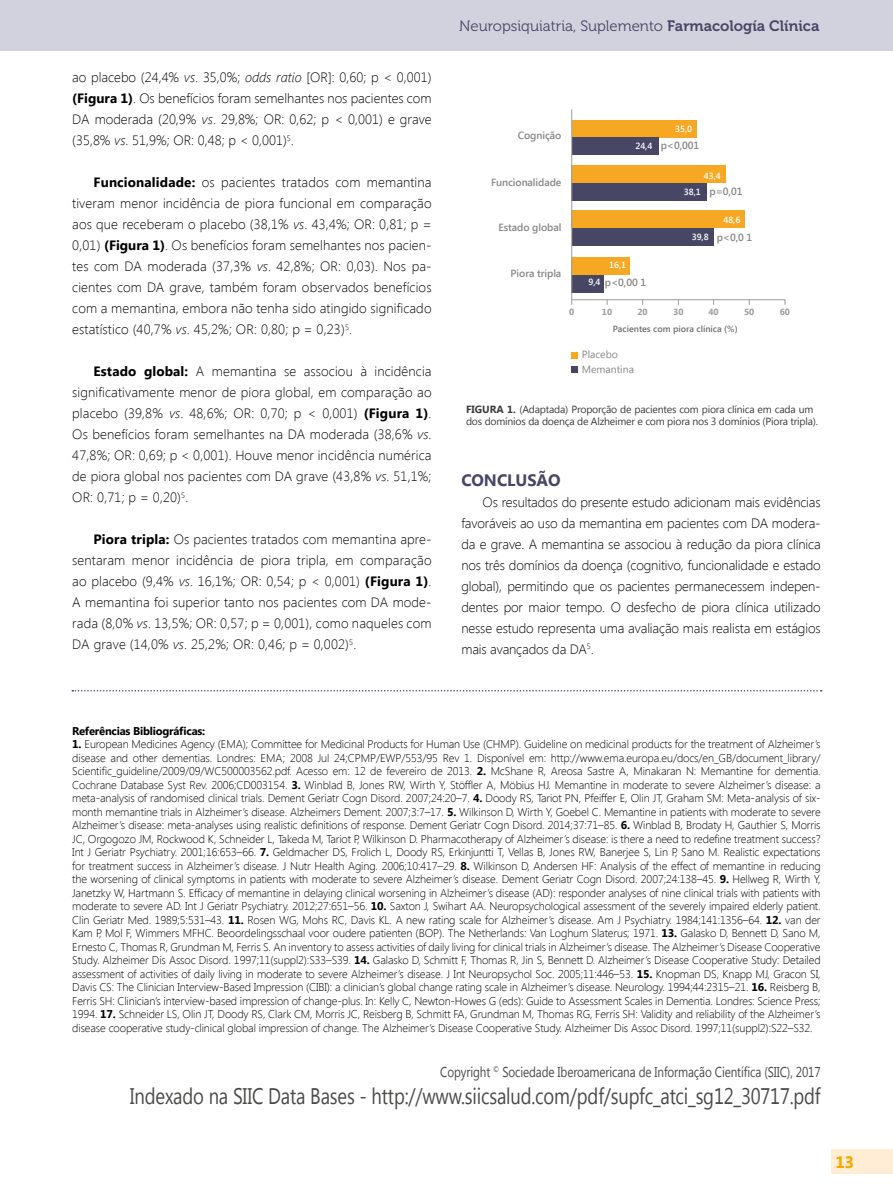
<style>
.page{position:relative;width:893px;height:1191px;background:#fff}
.page>*{position:absolute;margin:0;border:0;box-sizing:border-box;transform-origin:0 0}
.t1{font:22.5px "Segoe UI";letter-spacing:-.01em;color:#4a4a49;scale:.82 1}
.t2{font:700 16.5px "Segoe UI";color:#484665}
.t3{font:700 16.5px "Segoe UI";color:#f7a600}
.t4{font:15px "Museo 300";color:#484665}
.t5{font:14.25px "Segoe UI";letter-spacing:-.01em;color:#4a4a49;scale:.82 1}
.t6{font:300 13.5px/21px "Segoe UI";letter-spacing:.01em;color:#000;text-align:justify}
.t7{font:300 11.25px/13.5px "Segoe UI";letter-spacing:-.01em;color:#000;text-align:justify}
.t8{font:700 11.25px "Segoe UI";letter-spacing:-.02em;color:#000}
.t9{font:10.35px/12.5px "Segoe UI";letter-spacing:-.02em;color:#3c3c3b}
.t10{font:600 10.35px "Segoe UI";letter-spacing:-.01em;color:#878787}
.t11{font:10.35px/14.7px "Segoe UI";color:#878787}
.t12{font:600 8.85px "Segoe UI";color:#fff}
.t13{font:600 8.85px "Segoe UI";color:#706f6f}
.t14{font:700 8.85px "Segoe UI";color:#9d9d9c}
.s1{font-style:italic}
.s2{font-weight:700}
.s3{font-family:"Museo 700"}
</style>
<div class="page">
<div style="left:0;top:0;width:893px;height:51px;background:#d2d2df"></div>
<div style="left:831px;top:1149px;width:62px;height:24px;background:#ffeed5"></div>
<div style="left:572px;top:120px;width:124px;height:17px;background:#f7a823"></div>
<div style="left:572px;top:137px;width:86px;height:18px;background:#484665"></div>
<div style="left:572px;top:165px;width:154px;height:18px;background:#f7a823"></div>
<div style="left:572px;top:183px;width:135px;height:18px;background:#484665"></div>
<div style="left:572px;top:210px;width:173px;height:18px;background:#f7a823"></div>
<div style="left:572px;top:228px;width:142px;height:17px;background:#484665"></div>
<div style="left:572px;top:257px;width:58px;height:18px;background:#f7a823"></div>
<div style="left:572px;top:275px;width:32px;height:17px;background:#484665"></div>
<svg style="left:572px;top:352px;width:6px;height:6px"></svg>
<svg style="left:572px;top:367px;width:6px;height:6px"></svg>
<hr style="left:571px;top:109px;width:1px;height:196px;background:#9d9d9c">
<svg style="left:571px;top:299px;width:215px;height:6px"></svg>
<svg style="left:72px;top:690px;width:750px;height:1px"></svg>
<p class="t6" style="left:72px;top:66px;width:361px">ao placebo (24,4% <span class="s1">vs</span>. 35,0%; <span class="s1">odds ratio</span> [OR]: 0,60; p &lt; 0,001) <span class="s2">(Figura 1)</span>. Os benefícios foram semelhantes nos pacientes com DA moderada (20,9% <span class="s1">vs</span>. 29,8%; OR: 0,62; p &lt; 0,001) e grave (35,8% <span class="s1">vs</span>. 51,9%; OR: 0,48; p &lt; 0,001)<sup>5</sup>.</p>
<p class="t6" style="left:72px;top:171px;width:361px;text-indent:21px"><span class="s2">Funcionalidade:</span> os pacientes tratados com memantina tiveram menor incidência de piora funcional em comparação aos que receberam o placebo (38,1% <span class="s1">vs</span>. 43,4%; OR: 0,81; p = 0,01) <span class="s2">(Figura 1)</span>. Os benefícios foram semelhantes nos pacien&shy;tes com DA moderada (37,3% <span class="s1">vs</span>. 42,8%; OR: 0,03). Nos pa&shy;cientes com DA grave, também foram observados benefícios com a memantina, embora não tenha sido atingido significado estatístico (40,7% <span class="s1">vs</span>. 45,2%; OR: 0,80; p = 0,23)<sup>5</sup>.</p>
<p class="t6" style="left:72px;top:360px;width:361px;text-indent:21px"><span class="s2">Estado global:</span> A memantina se associou à incidência significativamente menor de piora global, em comparação ao placebo (39,8% <span class="s1">vs</span>. 48,6%; OR: 0,70; p &lt; 0,001) <span class="s2">(Figura 1)</span>.<br>Os benefícios foram semelhantes na DA moderada (38,6% <span class="s1">vs</span>.<br>47,8%; OR: 0,69; p &lt; 0,001). Houve menor incidência numérica de piora global nos pacientes com DA grave (43,8% <span class="s1">vs</span>. 51,1%; OR: 0,71; p = 0,20)<sup>5</sup>.</p>
<p class="t6" style="left:72px;top:528px;width:361px;text-indent:21px"><span class="s2">Piora tripla:</span> Os pacientes tratados com memantina apre&shy;sentaram menor incidência de piora tripla, em comparação ao placebo (9,4% <span class="s1">vs</span>. 16,1%; OR: 0,54; p &lt; 0,001) <span class="s2">(Figura 1)</span>.<br>A memantina foi superior tanto nos pacientes com DA mode&shy;rada (8,0% <span class="s1">vs</span>. 13,5%; OR: 0,57; p = 0,001), como naqueles com DA grave (14,0% <span class="s1">vs</span>. 25,2%; OR: 0,46; p = 0,002)<sup>5</sup>.</p>
<h3 class="t4" style="left:459px;top:18px;width:362px">Neuropsiquiatria, Suplemento <span class="s3">Farmacología Clínica</span></h3>
<p class="t10" style="left:518px;top:128px;width:45px">Cognição</p>
<p class="t10" style="left:491px;top:175px;width:72px">Funcionalidade</p>
<p class="t10" style="left:499px;top:220px;width:64px">Estado global</p>
<p class="t10" style="left:511px;top:266px;width:52px">Piora tripla</p>
<p class="t12" style="left:635px;top:140px;width:19px">24,4</p>
<p class="t12" style="left:609px;top:259px;width:19px">16,1</p>
<p class="t10" style="left:605px;top:275px;width:43px">p&lt;0,00 1</p>
<p class="t12" style="left:588px;top:276px;width:14px">9,4</p>
<p class="t12" style="left:675px;top:123px;width:19px">35,0</p>
<p class="t10" style="left:661px;top:138px;width:40px">p&lt;0,001</p>
<p class="t12" style="left:704px;top:169px;width:19px">43,4</p>
<p class="t10" style="left:710px;top:184px;width:34px">p=0,01</p>
<p class="t10" style="left:717px;top:230px;width:37px">p&lt;0,0 1</p>
<p class="t12" style="left:684px;top:186px;width:19px">38,1</p>
<p class="t12" style="left:692px;top:231px;width:19px">39,8</p>
<p class="t12" style="left:723px;top:214px;width:19px">48,6</p>
<p class="t14" style="left:569px;top:306px;width:7px">0</p>
<p class="t14" style="left:602px;top:306px;width:12px">10</p>
<p class="t14" style="left:637px;top:306px;width:12px">20</p>
<p class="t14" style="left:673px;top:306px;width:12px">30</p>
<p class="t14" style="left:708px;top:306px;width:12px">40</p>
<p class="t14" style="left:744px;top:306px;width:12px">50</p>
<p class="t14" style="left:780px;top:306px;width:12px">60</p>
<p class="t13" style="left:613px;top:323px;width:127px">Pacientes com piora clínica (%)</p>
<p class="t11" style="left:582px;top:347px;width:54px">Placebo<br>Memantina</p>
<p class="t9" style="left:466px;top:402px;width:353px"><span class="s2">FIGURA 1.</span> (Adaptada) Proporção de pacientes com piora clínica em cada um dos domínios da doença de Alzheimer e com piora nos 3 domínios (Piora tripla).</p>
<h2 class="t2" style="left:461px;top:468px;width:101px">CONCLUSÃO</h2>
<p class="t6" style="left:461px;top:491px;width:361px;text-indent:21px">Os resultados do presente estudo adicionam mais evidências favoráveis ao uso da memantina em pacientes com DA modera&shy;da e grave. A memantina se associou à redução da piora clínica nos três domínios da doença (cognitivo, funcionalidade e estado global), permitindo que os pacientes permanecessem indepen&shy;dentes por maior tempo. O desfecho de piora clínica utilizado nesse estudo representa uma avaliação mais realista em estágios mais avançados da DA<sup>5</sup>.</p>
<p class="t8" style="left:72px;top:722px;width:135px">Referências Bibliográficas:</p>
<p class="t7" style="left:72px;top:737px;width:750px"><span class="s2">1.</span> European Medicines Agency (EMA); Committee for Medicinal Products for Human Use (CHMP). Guideline on medicinal products for the treatment of Alzheimer’s disease and other dementias. Londres: EMA; 2008 Jul 24;CPMP/EWP/553/95 Rev 1. Disponível em: http://www.ema.europa.eu/docs/en_GB/document_library/ Scientific_guideline/2009/09/WC500003562.pdf. Acesso em: 12 de fevereiro de 2013. <span class="s2">2.</span> McShane R, Areosa Sastre A, Minakaran N: Memantine for dementia.<br>Cochrane Database Syst Rev. 2006;CD003154. <span class="s2">3.</span> Winblad B, Jones RW, Wirth Y, Stöffler A, Möbius HJ. Memantine in moderate to severe Alzheimer’s disease: a meta-analysis of randomised clinical trials. Dement Geriatr Cogn Disord. 2007;24:20–7. <span class="s2">4.</span> Doody RS, Tariot PN, Pfeiffer E, Olin JT, Graham SM: Meta-analysis of six&shy;month memantine trials in Alzheimer’s disease. Alzheimers Dement. 2007;3:7–17. <span class="s2">5.</span> Wilkinson D, Wirth Y, Goebel C. Memantine in patients with moderate to severe Alzheimer’s disease: meta-analyses using realistic definitions of response. Dement Geriatr Cogn Disord. 2014;37:71–85. <span class="s2">6.</span> Winblad B, Brodaty H, Gauthier S, Morris JC, Orgogozo JM, Rockwood K, Schneider L, Takeda M, Tariot P, Wilkinson D. Pharmacotherapy of Alzheimer’s disease: is there a need to redefine treatment success?<br>Int J Geriatr Psychiatry. 2001;16:653–66. <span class="s2">7.</span> Geldmacher DS, Frolich L, Doody RS, Erkinjuntti T, Vellas B, Jones RW, Banerjee S, Lin P, Sano M. Realistic expectations for treatment success in Alzheimer’s disease. J Nutr Health Aging. 2006;10:417–29. <span class="s2">8.</span> Wilkinson D, Andersen HF: Analysis of the effect of memantine in reducing the worsening of clinical symptoms in patients with moderate to severe Alzheimer’s disease. Dement Geriatr Cogn Disord. 2007;24:138–45. <span class="s2">9.</span> Hellweg R, Wirth Y, Janetzky W, Hartmann S. Efficacy of memantine in delaying clinical worsening in Alzheimer’s disease (AD): responder analyses of nine clinical trials with patients with moderate to severe AD. Int J Geriatr Psychiatry. 2012;27:651–56. <span class="s2">10.</span> Saxton J, Swihart AA. Neuropsychological assessment of the severely impaired elderly patient.<br>Clin Geriatr Med. 1989;5:531–43. <span class="s2">11.</span> Rosen WG, Mohs RC, Davis KL. A new rating scale for Alzheimer’s disease. Am J Psychiatry. 1984;141:1356–64. <span class="s2">12.</span> van der Kam P, Mol F, Wimmers MFHC. Beoordelingsschaal voor oudere patienten (BOP). The Netherlands: Van Loghum Slaterus; 1971. <span class="s2">13.</span> Galasko D, Bennett D, Sano M, Ernesto C, Thomas R, Grundman M, Ferris S. An inventory to assess activities of daily living for clinical trials in Alzheimer’s disease. The Alzheimer’s Disease Cooperative Study. Alzheimer Dis Assoc Disord. 1997;11(suppl2):S33–S39. <span class="s2">14.</span> Galasko D, Schmitt F, Thomas R, Jin S, Bennett D. Alzheimer’s Disease Cooperative Study: Detailed assessment of activities of daily living in moderate to severe Alzheimer’s disease. J Int Neuropsychol Soc. 2005;11:446–53. <span class="s2">15.</span> Knopman DS, Knapp MJ, Gracon SI, Davis CS: The Clinician Interview-Based Impression (CIBI): a clinician’s global change rating scale in Alzheimer’s disease. Neurology. 1994;44:2315–21. <span class="s2">16.</span> Reisberg B, Ferris SH: Clinician’s interview-based impression of change-plus. In: Kelly C, Newton-Howes G (eds): Guide to Assessment Scales in Dementia. Londres: Science Press; 1994. <span class="s2">17.</span> Schneider LS, Olin JT, Doody RS, Clark CM, Morris JC, Reisberg B, Schmitt FA, Grundman M, Thomas RG, Ferris SH: Validity and reliability of the Alzheimer’s disease cooperative study-clinical global impression of change. The Alzheimer’s Disease Cooperative Study. Alzheimer Dis Assoc Disord. 1997;11(suppl2):S22–S32.</p>
<p class="t5" style="left:440px;top:1062px;width:465px">Copyright <sup>©</sup> Sociedade Iberoamericana de Informação Científica (SIIC), 2017</p>
<h1 class="t1" style="left:130px;top:1080px;width:844px">Indexado na SIIC Data Bases - http://www.siicsalud.com/pdf/supfc_atci_sg12_30717.pdf</h1>
<h2 class="t3" style="left:835px;top:1149px;width:20px">13</h2>
</div>
